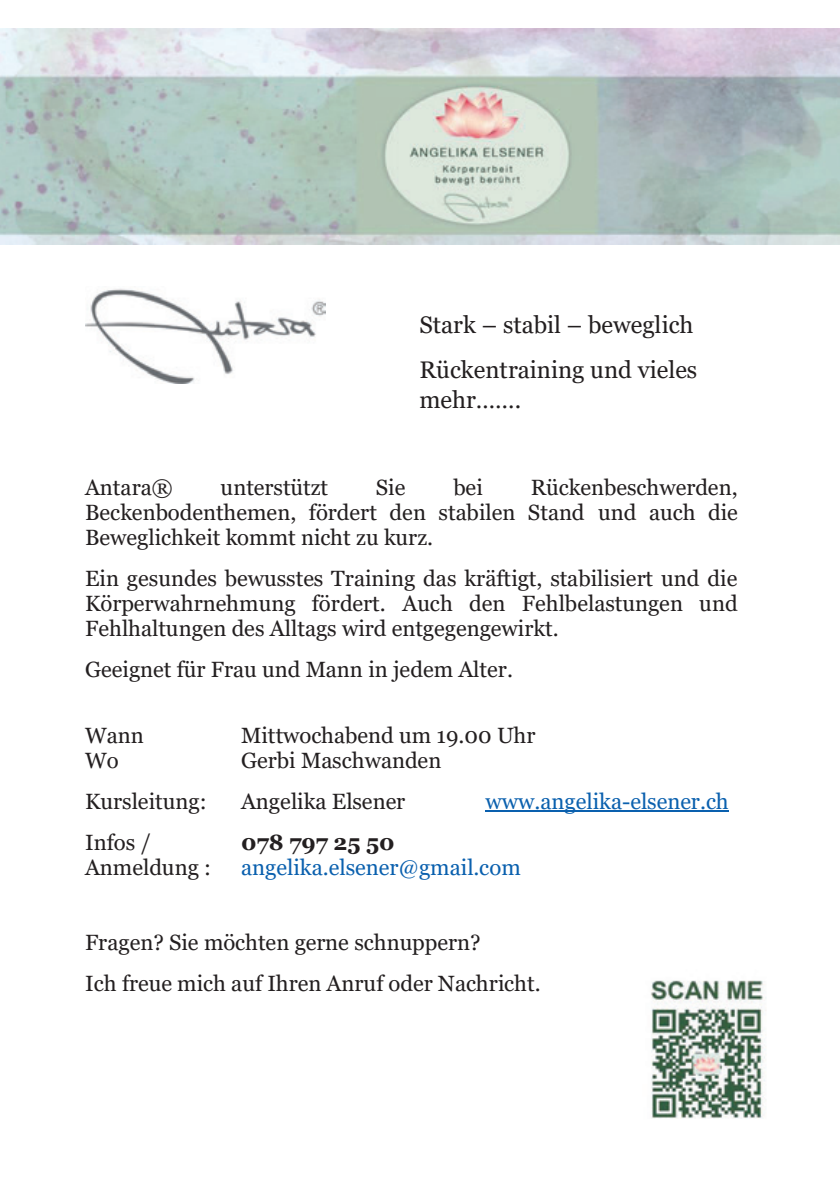
<style>
.page{position:relative;width:840px;height:1191px;background:#fff}
.page>*{position:absolute;margin:0;border:0;box-sizing:border-box;transform-origin:0 0}
.t1{font:24px/45.4px "Georgia";color:#231f20}
.t2{font:22px/25px "Georgia";color:#231f20;text-align:justify}
.t3{font:22px "Georgia";color:#0a60ae}
.t4{font:700 22px "Georgia";color:#231f20}
</style>
<div class="page">
<img style="left:0;top:28px;width:839px;height:217px">
<hr style="left:485px;top:810px;width:243px;height:2px;background:#0a60ae">
<img style="left:85px;top:288px;width:240px;height:95px">
<img style="left:651px;top:980px;width:115px;height:139px">
<p class="t1" style="left:419px;top:302px;width:279px">Stark – stabil – beweglich<br>Rückentraining und vieles</p>
<p class="t1" style="left:419px;top:377px;width:103px">mehr…….</p>
<p class="t2" style="left:85px;top:475px;width:89px">Antara®</p>
<p class="t2" style="left:220px;top:475px;width:109px">unterstützt</p>
<p class="t2" style="left:375px;top:475px;width:31px">Sie</p>
<p class="t2" style="left:453px;top:475px;width:31px">bei</p>
<p class="t2" style="left:85px;top:475px;width:654px;text-indent:445px">Rückenbeschwerden, Beckenbodenthemen, fördert den stabilen Stand und auch die Beweglichkeit kommt nicht zu kurz.</p>
<p class="t2" style="left:85px;top:566px;width:653px">Ein gesundes bewusstes Training das kräftigt, stabilisiert und die Körperwahrnehmung fördert. Auch den Fehlbelastungen und Fehlhaltungen des Alltags wird entgegengewirkt.</p>
<p class="t2" style="left:85px;top:657px;width:429px">Geeignet für Frau und Mann in jedem Alter.</p>
<p class="t2" style="left:85px;top:723px;width:60px">Wann</p>
<p class="t2" style="left:241px;top:723px;width:296px">Mittwochabend um 19.00 Uhr</p>
<p class="t2" style="left:85px;top:748px;width:35px">Wo</p>
<p class="t2" style="left:241px;top:748px;width:202px">Gerbi Maschwanden</p>
<p class="t2" style="left:85px;top:789px;width:123px">Kursleitung:</p>
<p class="t2" style="left:241px;top:789px;width:166px">Angelika Elsener</p>
<p class="t3" style="left:485px;top:788px;width:245px">www.angelika-elsener.ch</p>
<p class="t2" style="left:85px;top:830px;width:68px">Infos /</p>
<p class="t4" style="left:241px;top:828px;width:155px">078 797 25 50</p>
<p class="t2" style="left:85px;top:855px;width:127px">Anmeldung :</p>
<p class="t3" style="left:241px;top:854px;width:281px">angelika.elsener@gmail.com</p>
<p class="t2" style="left:85px;top:922px;width:457px;line-height:41px">Fragen? Sie möchten gerne schnuppern?<br>Ich freue mich auf Ihren Anruf oder Nachricht.</p>
</div>
